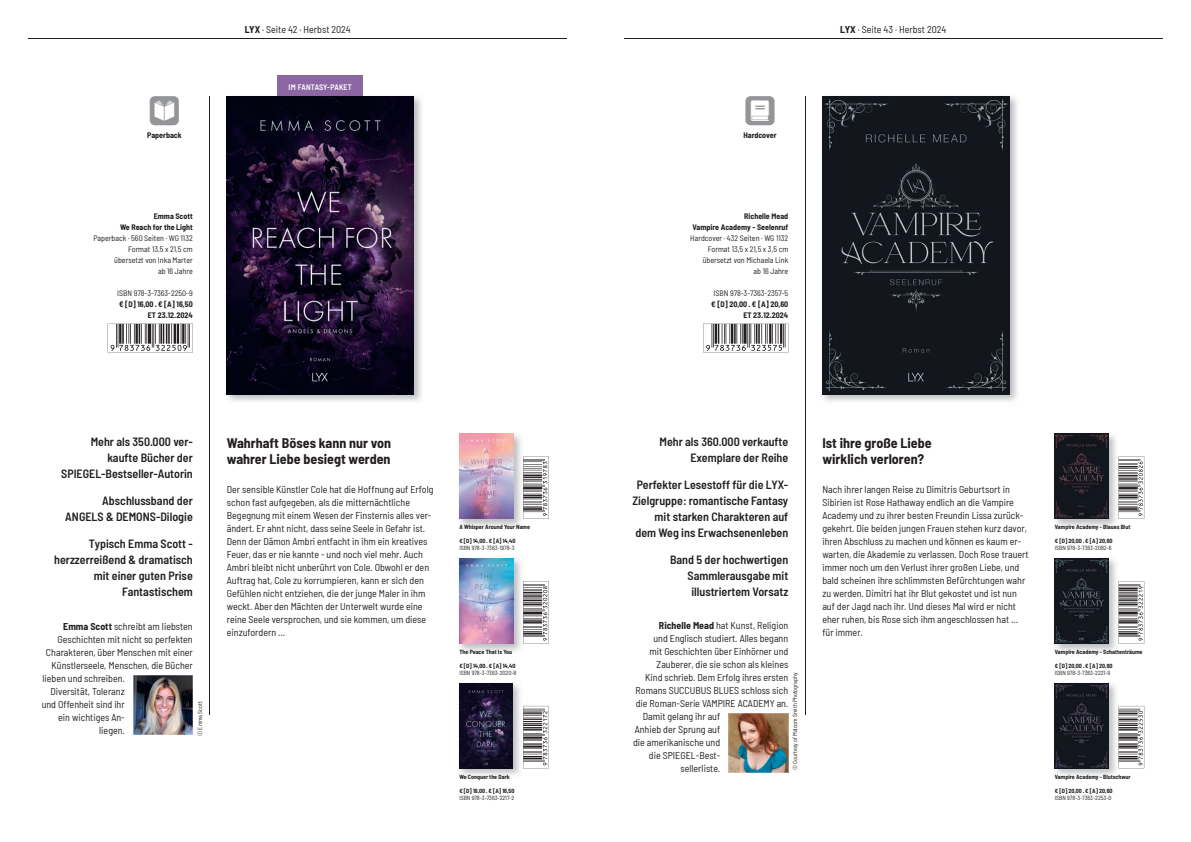
<style>
.page{position:relative;width:1191px;height:842px;background:#fff}
.page>*{position:absolute;margin:0;border:0;box-sizing:border-box;transform-origin:0 0}
.t1{font:700 semi-condensed 14px/16px "Barlow";color:#231f20}
.t2{font:600 semi-condensed 12px/16px "Barlow";color:#231f20;text-align:right}
.t3{font:semi-condensed 10px/13px "Barlow";color:#231f20}
.t4{font:semi-condensed 8px/11px "Barlow";color:#231f20;text-align:right}
.t5{font:700 semi-condensed 8px/11px "Barlow";color:#231f20;text-align:right}
.t6{font:600 semi-condensed 8px "Barlow";letter-spacing:.025em;color:#fff}
.t7{font:700 semi-condensed 6px "Barlow";color:#231f20}
.t8{font:semi-condensed 6px "Barlow";color:#231f20}
.s1{font-weight:700}
</style>
<div class="page">
<hr style="left:624px;top:38px;width:538px;height:1px;background:#231f20">
<hr style="left:805px;top:96px;width:1px;height:618px;background:#231f20">
<img style="left:822px;top:96px;width:195px;height:306px">
<img style="left:822px;top:96px;width:187px;height:298px">
<img style="left:1054px;top:558px;width:65px;height:94px">
<img style="left:1054px;top:558px;width:54px;height:85px">
<img style="left:1054px;top:683px;width:65px;height:93px">
<img style="left:1054px;top:683px;width:54px;height:85px">
<img style="left:1054px;top:433px;width:62px;height:94px">
<img style="left:1054px;top:434px;width:54px;height:85px">
<hr style="left:28px;top:38px;width:539px;height:1px;background:#231f20">
<hr style="left:210px;top:96px;width:1px;height:618px;background:#231f20">
<img style="left:133px;top:675px;width:60px;height:60px">
<img style="left:459px;top:558px;width:65px;height:94px">
<img style="left:459px;top:558px;width:54px;height:85px">
<img style="left:459px;top:684px;width:61px;height:92px">
<img style="left:459px;top:683px;width:54px;height:85px">
<img style="left:459px;top:433px;width:62px;height:94px">
<img style="left:459px;top:434px;width:54px;height:85px">
<svg style="left:523px;top:706px;width:26px;height:62px"></svg>
<svg style="left:523px;top:581px;width:26px;height:62px"></svg>
<svg style="left:523px;top:456px;width:26px;height:63px"></svg>
<svg style="left:110px;top:324px;width:83px;height:28px"></svg>
<svg style="left:1118px;top:706px;width:26px;height:62px"></svg>
<svg style="left:1118px;top:581px;width:26px;height:62px"></svg>
<svg style="left:1118px;top:456px;width:26px;height:63px"></svg>
<svg style="left:703px;top:324px;width:83px;height:28px"></svg>
<img style="left:729px;top:713px;width:59px;height:60px">
<div style="left:278px;top:76px;width:85px;height:34px;background:#8c67a4"></div>
<img style="left:226px;top:94px;width:196px;height:308px">
<img style="left:278px;top:94px;width:85px;height:2px">
<img style="left:227px;top:96px;width:187px;height:298px">
<p class="t5" style="left:147px;top:129px;width:36px">Paperback</p>
<p class="t5" style="left:120px;top:211px;width:74px">Emma Scott<br>We Reach for the Light</p>
<p class="t4" style="left:93px;top:232px;width:101px">Paperback · 560 Seiten · WG 1132<br>Format 13,5 x 21,5 cm<br>übersetzt von Inka Marter<br>ab 16 Jahre</p>
<p class="t4" style="left:117px;top:287px;width:77px">ISBN 978-3-7363-2250-9</p>
<p class="t5" style="left:119px;top:299px;width:75px">€ [D] 16,00 · € [A] 16,50<br>ET 23.12.2024</p>
<p class="t3" style="left:245px;top:22px;width:108px"><span class="s1">LYX</span> · Seite 42 · Herbst 2024</p>
<p class="t6" style="left:288px;top:81px;width:65px">IM FANTASY-PAKET</p>
<p class="t2" style="left:61px;top:433px;width:133px">Mehr als 350.000 ver&shy;kaufte Bücher der<br>SPIEGEL-Bestseller-Autorin</p>
<p class="t2" style="left:65px;top:492px;width:129px">Abschlussband der<br>ANGELS &amp; DEMONS-Dilogie</p>
<p class="t2" style="left:54px;top:535px;width:140px">Typisch Emma Scott - herzzerreißend &amp; dramatisch mit einer guten Prise<br>Fantastischem</p>
<p class="t3" style="left:63px;top:619px;width:131px"><span class="s1">Emma Scott</span> schreibt am liebsten</p>
<p class="t3" style="left:57px;top:632px;width:137px">Geschichten mit nicht so perfekten</p>
<p class="t3" style="left:46px;top:645px;width:148px">Charakteren, über Menschen mit einer</p>
<p class="t3" style="left:52px;top:658px;width:143px">Künstlerseele, Menschen, die Bücher</p>
<p class="t3" style="left:42px;top:671px;width:84px">lieben und schreiben.</p>
<p class="t3" style="left:50px;top:684px;width:76px">Diversität, Toleranz</p>
<p class="t3" style="left:42px;top:697px;width:85px">und Offenheit sind ihr</p>
<p class="t3" style="left:58px;top:710px;width:68px">ein wichtiges An-</p>
<p class="t3" style="left:99px;top:723px;width:27px">liegen.</p>
<p class="t8" style="left:196px;top:736px;width:36px;rotate:-90deg">© Emma Scott</p>
<h1 class="t1" style="left:227px;top:434px;width:166px">Wahrhaft Böses kann nur von wahrer Liebe besiegt werden</h1>
<p class="t3" style="left:227px;top:482px;width:208px">Der sensible Künstler Cole hat die Hoffnung auf Erfolg schon fast aufgegeben, als die mitternächtliche Begegnung mit einem Wesen der Finsternis alles ver&shy;ändert. Er ahnt nicht, dass seine Seele in Gefahr ist.<br>Denn der Dämon Ambri entfacht in ihm ein kreatives Feuer, das er nie kannte - und noch viel mehr. Auch Ambri bleibt nicht unberührt von Cole. Obwohl er den Auftrag hat, Cole zu korrumpieren, kann er sich den Gefühlen nicht entziehen, die der junge Maler in ihm weckt. Aber den Mächten der Unterwelt wurde eine reine Seele versprochen, und sie kommen, um diese einzufordern ...</p>
<p class="t7" style="left:459px;top:523px;width:72px">A Whisper Around Your Name</p>
<p class="t7" style="left:459px;top:537px;width:58px">€ [D] 14,00 · € [A] 14,40</p>
<p class="t8" style="left:459px;top:544px;width:57px">ISBN 978-3-7363-1978-3</p>
<p class="t7" style="left:459px;top:648px;width:54px">The Peace That Is You</p>
<p class="t7" style="left:459px;top:662px;width:58px">€ [D] 14,00 · € [A] 14,40</p>
<p class="t8" style="left:459px;top:668px;width:58px">ISBN 978-3-7363-2020-8</p>
<p class="t7" style="left:459px;top:773px;width:52px">We Conquer the Dark</p>
<p class="t7" style="left:459px;top:787px;width:57px">€ [D] 16,00 · € [A] 16,50</p>
<p class="t8" style="left:459px;top:793px;width:57px">ISBN 978-3-7363-2217-2</p>
<p class="t5" style="left:743px;top:129px;width:35px">Hardcover</p>
<p class="t5" style="left:692px;top:211px;width:97px">Richelle Mead<br>Vampire Academy - Seelenruf</p>
<p class="t4" style="left:690px;top:232px;width:99px">Hardcover · 432 Seiten · WG 1132<br>Format 13,5 x 21,5 x 3,5 cm übersetzt von Michaela Link<br>ab 16 Jahre</p>
<p class="t4" style="left:713px;top:287px;width:76px">ISBN 978-3-7363-2357-5</p>
<p class="t5" style="left:711px;top:299px;width:78px">€ [D] 20,00 · € [A] 20,60<br>ET 23.12.2024</p>
<p class="t3" style="left:840px;top:22px;width:107px"><span class="s1">LYX</span> · Seite 43 · Herbst 2024</p>
<p class="t2" style="left:659px;top:433px;width:130px">Mehr als 360.000 verkaufte<br>Exemplare der Reihe</p>
<p class="t2" style="left:632px;top:476px;width:157px">Perfekter Lesestoff für die LYX-<br>Zielgruppe: romantische Fantasy mit starken Charakteren auf dem Weg ins Erwachsenenleben</p>
<p class="t2" style="left:670px;top:551px;width:120px">Band 5 der hochwertigen<br>Sammlerausgabe mit illustriertem Vorsatz</p>
<p class="t3" style="left:659px;top:618px;width:131px"><span class="s1">Richelle Mead</span> hat Kunst, Religion</p>
<p class="t3" style="left:653px;top:631px;width:136px">und Englisch studiert. Alles begann</p>
<p class="t3" style="left:649px;top:644px;width:140px">mit Geschichten über Einhörner und</p>
<p class="t3" style="left:656px;top:657px;width:133px">Zauberer, die sie schon als kleines</p>
<p class="t3" style="left:645px;top:670px;width:144px">Kind schrieb. Dem Erfolg ihres ersten</p>
<p class="t3" style="left:635px;top:683px;width:154px">Romans SUCCUBUS BLUES schloss sich</p>
<p class="t3" style="left:636px;top:696px;width:154px">die Roman-Serie VAMPIRE ACADEMY an.</p>
<p class="t3" style="left:642px;top:709px;width:79px">Damit gelang ihr auf</p>
<p class="t3" style="left:634px;top:722px;width:87px">Anhieb der Sprung auf</p>
<p class="t3" style="left:633px;top:735px;width:89px">die amerikanische und</p>
<p class="t3" style="left:649px;top:748px;width:73px">die SPIEGEL-Best-</p>
<p class="t3" style="left:680px;top:761px;width:41px">sellerliste.</p>
<p class="t8" style="left:791px;top:770px;width:99px;rotate:-90deg">© Courtesy of Malcom Smith Photography</p>
<h1 class="t1" style="left:822px;top:434px;width:111px">Ist ihre große Liebe wirklich verloren?</h1>
<p class="t3" style="left:822px;top:482px;width:208px">Nach ihrer langen Reise zu Dimitris Geburtsort in Sibirien ist Rose Hathaway endlich an die Vampire Academy und zu ihrer besten Freundin Lissa zurück&shy;gekehrt. Die beiden jungen Frauen stehen kurz davor, ihren Abschluss zu machen und können es kaum er&shy;warten, die Akademie zu verlassen. Doch Rose trauert immer noch um den Verlust ihrer großen Liebe, und bald scheinen ihre schlimmsten Befürchtungen wahr zu werden. Dimitri hat ihr Blut gekostet und ist nun auf der Jagd nach ihr. Und dieses Mal wird er nicht eher ruhen, bis Rose sich ihm angeschlossen hat ... für immer.</p>
<p class="t7" style="left:1054px;top:523px;width:77px">Vampire Academy - Blaues Blut</p>
<p class="t7" style="left:1054px;top:537px;width:59px">€ [D] 20,00 · € [A] 20,60</p>
<p class="t8" style="left:1054px;top:544px;width:58px">ISBN 978-3-7363-2082-6</p>
<p class="t7" style="left:1054px;top:648px;width:89px">Vampire Academy - Schattenträume</p>
<p class="t7" style="left:1054px;top:662px;width:59px">€ [D] 20,00 · € [A] 20,60</p>
<p class="t8" style="left:1054px;top:668px;width:57px">ISBN 978-3-7363-2221-9</p>
<p class="t7" style="left:1054px;top:773px;width:77px">Vampire Academy - Blutschwur</p>
<p class="t7" style="left:1054px;top:787px;width:59px">€ [D] 20,00 · € [A] 20,60</p>
<p class="t8" style="left:1054px;top:793px;width:58px">ISBN 978-3-7363-2253-0</p>
</div>
